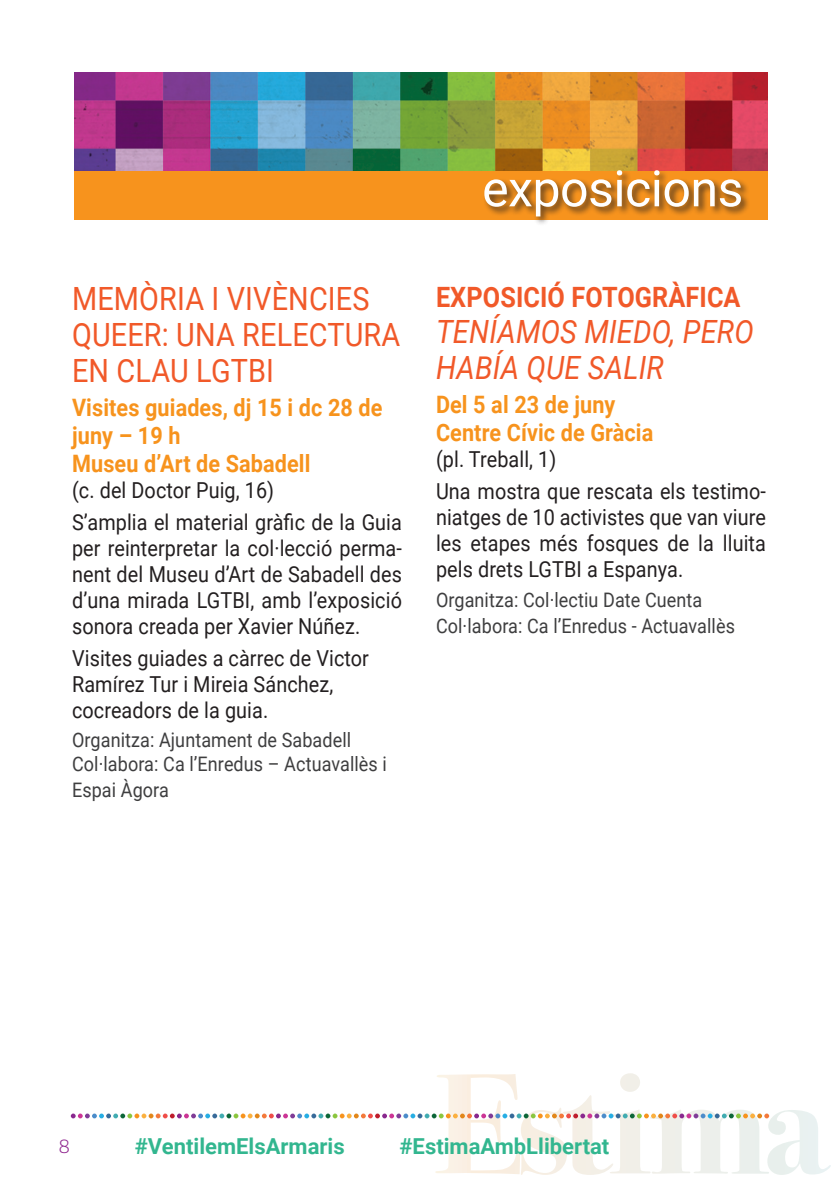
<style>
.page{position:relative;width:840px;height:1191px;background:#fff}
.page>*{position:absolute;margin:0;border:0;box-sizing:border-box;transform-origin:0 0}
.t1{font:50px "Roboto";letter-spacing:-.01em;color:#fff}
.t2{font:32px/36px "Roboto";letter-spacing:.005em;color:#f15929;scale:.9 1}
.t3{font:italic 32px/36px "Roboto";letter-spacing:.005em;color:#f15929;scale:.9 1}
.t4{font:700 28px "Roboto";letter-spacing:.005em;color:#f15929;scale:.9 1}
.t5{font:700 24px/28px "Roboto";letter-spacing:.005em;color:#f7931d;scale:.9 1}
.t6{font:22px/26px "Roboto";letter-spacing:.005em;color:#231f20;text-align:justify;scale:.9 1}
.t7{font:700 22px "Roboto";color:#32b68f}
.t8{font:20px/26px "Roboto";letter-spacing:.005em;color:#3e3e3f;scale:.9 1}
.t9{font:300 18px "Encode Sans";color:#90268f}
</style>
<div class="page">
<img style="left:71px;top:1113px;width:697px;height:5px">
<div style="left:74px;top:163px;width:693px;height:57px;background:#f7931d"></div>
<img style="left:74px;top:72px;width:693px;height:98px">
<div style="left:482px;top:169px;width:267px;height:57px;background:#231f20;opacity:.75"></div>
<p class="t2" style="left:72px;top:280px;width:366px">MEMÒRIA I VIVÈNCIES<br>QUEER: UNA RELECTURA<br>EN CLAU LGTBI</p>
<p class="t5" style="left:72px;top:393px;width:346px">Visites guiades, dj 15 i dc 28 de juny – 19 h</p>
<p class="t5" style="left:72px;top:449px;width:266px">Museu d’Art de Sabadell</p>
<p class="t6" style="left:72px;top:476px;width:226px">(c. del Doctor Puig, 16)</p>
<p class="t6" style="left:72px;top:508px;width:368px">S’amplia el material gràfic de la Guia per reinterpretar la col·lecció perma&shy;nent del Museu d’Art de Sabadell des d’una mirada LGTBI, amb l’exposició sonora creada per Xavier Núñez.</p>
<p class="t6" style="left:72px;top:644px;width:331px;text-align:left">Visites guiades a càrrec de Victor<br>Ramírez Tur i Mireia Sánchez, cocreadors de la guia.</p>
<p class="t8" style="left:72px;top:726px;width:311px">Organitza: Ajuntament de Sabadell</p>
<p class="t8" style="left:72px;top:750px;width:351px">Col·labora: Ca l’Enredus – Actuavallès i<br>Espai Àgora</p>
<p class="t1" style="left:482px;top:153px;width:262px">exposicions</p>
<p class="t4" style="left:436px;top:278px;width:340px">EXPOSICIÓ FOTOGRÀFICA</p>
<p class="t3" style="left:436px;top:313px;width:354px">TENÍAMOS MIEDO, PERO<br>HABÍA QUE SALIR</p>
<p class="t5" style="left:436px;top:390px;width:201px">Del 5 al 23 de juny</p>
<p class="t5" style="left:436px;top:418px;width:243px">Centre Cívic de Gràcia</p>
<p class="t6" style="left:436px;top:445px;width:135px">(pl. Treball, 1)</p>
<p class="t6" style="left:436px;top:477px;width:368px">Una mostra que rescata els testimo&shy;niatges de 10 activistes que van viure les etapes més fosques de la lluita pels drets LGTBI a Espanya.</p>
<p class="t8" style="left:436px;top:585px;width:297px">Organitza: Col·lectiu Date Cuenta</p>
<p class="t8" style="left:436px;top:611px;width:333px">Col·labora: Ca l’Enredus - Actuavallès</p>
<p class="t9" style="left:59px;top:1133px;width:13px">8</p>
<p class="t7" style="left:135px;top:1130px;width:211px">#VentilemElsArmaris</p>
<p class="t7" style="left:399px;top:1130px;width:211px">#EstimaAmbLlibertat</p>
</div>
